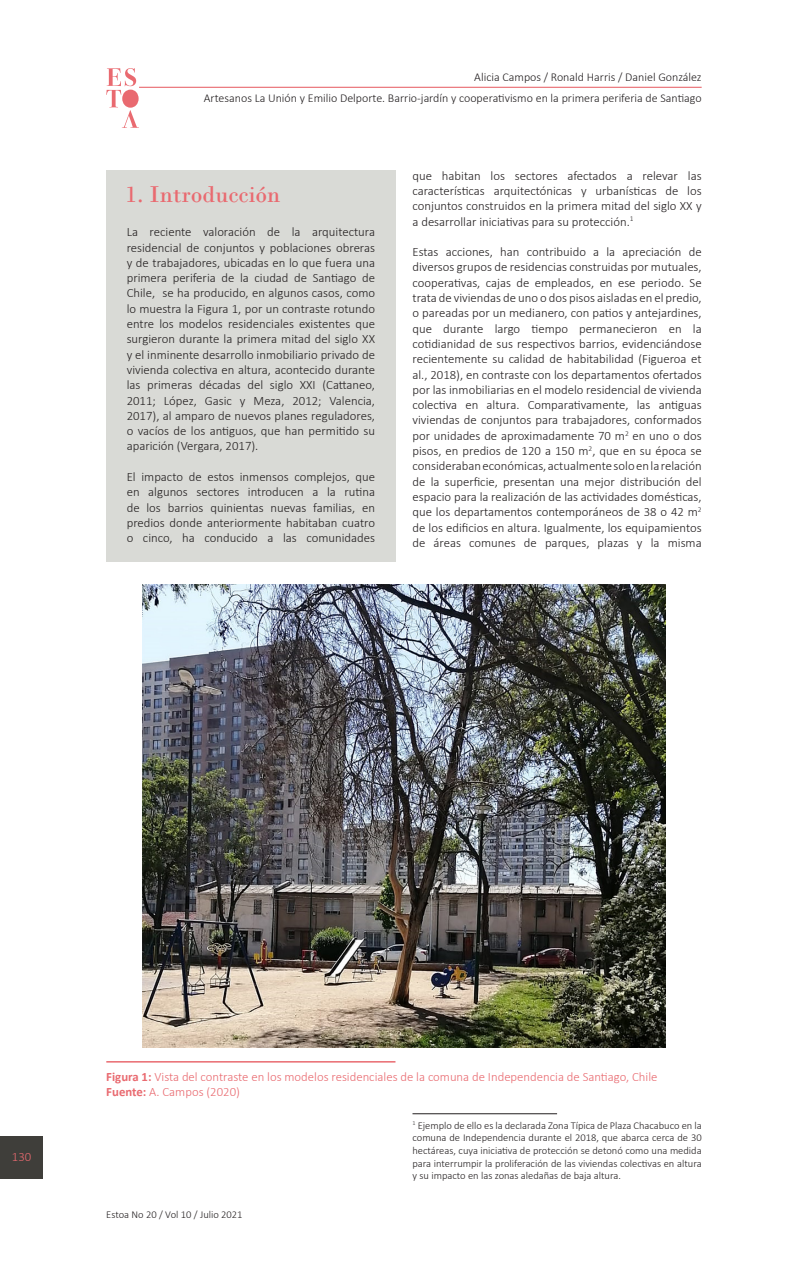
<style>
.page{position:relative;width:808px;height:1263px;background:#fff}
.page>*{position:absolute;margin:0;border:0;box-sizing:border-box;transform-origin:0 0}
.t1{font:24px "Bodoni";color:#e96a70}
.parrafo{font:300 12.75px/15.3px "Calibri";color:#231f20;text-align:justify}
.parrafo-2{font:300 12.75px "Calibri";color:#e96a70}
.t2{font:300 12px "Calibri";color:#231f20}
.parrafo-3{font:300 10.5px/12.6px "Calibri";color:#231f20;text-align:justify}
.s1{font-weight:700}
</style>
<div class="page">
<svg style="left:106px;top:68px;width:33px;height:60px"></svg>
<hr style="left:139px;top:87px;width:563px;height:1px;background:#e96a70">
<div style="left:0;top:1137px;width:43px;height:42px;background:#3f3e3a"></div>
<div style="left:106px;top:170px;width:289px;height:392px;background:#d9dad6"></div>
<hr style="left:106px;top:1061px;width:289px;height:1px;background:#e96a70">
<hr style="left:412px;top:1113px;width:145px;height:1px;background:#231f20">
<img style="left:143px;top:585px;width:522px;height:463px">
<p class="t2" style="left:474px;top:70px;width:229px">Alicia Campos / Ronald Harris / Daniel González</p>
<p class="t2" style="left:204px;top:91px;width:499px">Artesanos La Unión y Emilio Delporte. Barrio-jardín y cooperativismo en la primera periferia de Santiago</p>
<p class="t1" style="left:125px;top:180px;width:156px">1. Introducción</p>
<p class="parrafo" style="left:127px;top:224px;width:250px">La reciente valoración de la arquitectura residencial de conjuntos y poblaciones obreras y de trabajadores, ubicadas en lo que fuera una primera periferia de la ciudad de Santiago de Chile, se ha producido, en algunos casos, como lo muestra la Figura 1, por un contraste rotundo entre los modelos residenciales existentes que surgieron durante la primera mitad del siglo XX y el inminente desarrollo inmobiliario privado de vivienda colectiva en altura, acontecido durante las primeras décadas del siglo XXI (Cattaneo, 2011; López, Gasic y Meza, 2012; Valencia, 2017), al amparo de nuevos planes reguladores, o vacíos de los antiguos, que han permitido su aparición (Vergara, 2017).</p>
<p class="parrafo" style="left:127px;top:469px;width:250px">El impacto de estos inmensos complejos, que en algunos sectores introducen a la rutina de los barrios quinientas nuevas familias, en predios donde anteriormente habitaban cuatro o cinco, ha conducido a las comunidades</p>
<p class="parrafo" style="left:412px;top:168px;width:291px">que habitan los sectores afectados a relevar las características arquitectónicas y urbanísticas de los conjuntos construidos en la primera mitad del siglo XX y a desarrollar iniciativas para su protección.<sup>1</sup></p>
<p class="parrafo" style="left:412px;top:244px;width:291px">Estas acciones, han contribuido a la apreciación de diversos grupos de residencias construidas por mutuales, cooperativas, cajas de empleados, en ese periodo. Se trata de viviendas de uno o dos pisos aisladas en el predio, o pareadas por un medianero, con patios y antejardines, que durante largo tiempo permanecieron en la cotidianidad de sus respectivos barrios, evidenciándose recientemente su calidad de habitabilidad (Figueroa et al., 2018), en contraste con los departamentos ofertados por las inmobiliarias en el modelo residencial de vivienda colectiva en altura. Comparativamente, las antiguas viviendas de conjuntos para trabajadores, conformados por unidades de aproximadamente 70 m<sup>2</sup> en uno o dos pisos, en predios de 120 a 150 m<sup>2</sup>, que en su época se consideraban económicas, actualmente solo en la relación de la superficie, presentan una mejor distribución del espacio para la realización de las actividades domésticas, que los departamentos contemporáneos de 38 o 42 m<sup>2 </sup>de los edificios en altura. Igualmente, los equipamientos de áreas comunes de parques, plazas y la misma</p>
<p class="parrafo-2" style="left:12px;top:1148px;width:21px">130</p>
<p class="parrafo-2" style="left:106px;top:1068px;width:553px"><span class="s1">Figura 1:</span> Vista del contraste en los modelos residenciales de la comuna de Independencia de Santiago, Chile</p>
<p class="parrafo-2" style="left:106px;top:1084px;width:135px"><span class="s1">Fuente:</span> A. Campos (2020)</p>
<p class="parrafo-3" style="left:106px;top:1208px;width:138px">Estoa No 20 / Vol 10 / Julio 2021</p>
<p class="parrafo-3" style="left:412px;top:1119px;width:291px"><sup>1</sup> Ejemplo de ello es la declarada Zona Típica de Plaza Chacabuco en la comuna de Independencia durante el 2018, que abarca cerca de 30 hectáreas, cuya iniciativa de protección se detonó como una medida para interrumpir la proliferación de las viviendas colectivas en altura y su impacto en las zonas aledañas de baja altura.</p>
</div>
